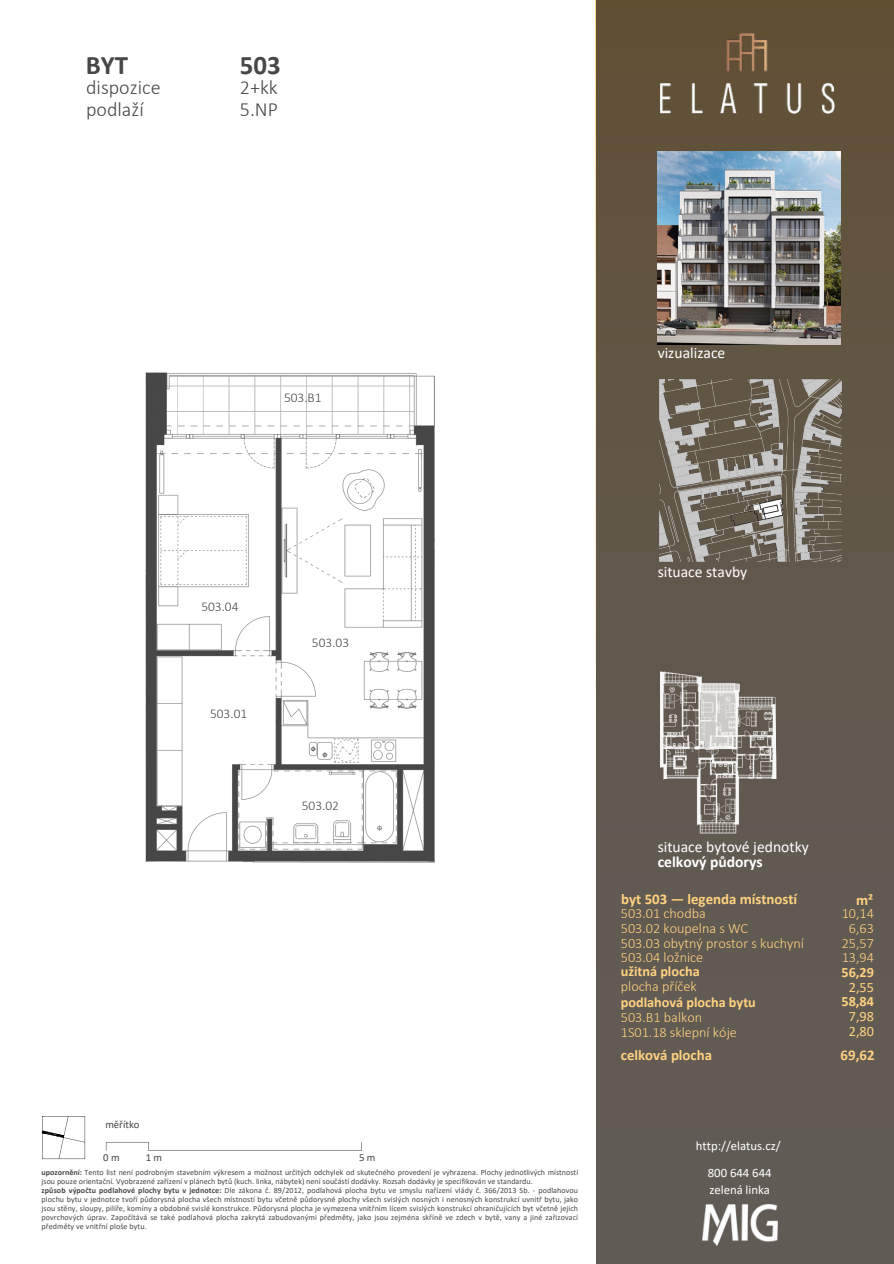
<style>
.page{position:relative;width:894px;height:1264px;background:#fff}
.page>*{position:absolute;margin:0;border:0;box-sizing:border-box;transform-origin:0 0}
.t1{font:700 26.85px "Calibri";color:#474747}
.t2{font:300 20.1px/21.5px "Calibri";color:#474747}
.t3{font:15.6px "Calibri";color:#fff}
.t4{font:700 15.6px "Calibri";color:#fff}
.t5{font:700 14.85px "Calibri";color:#ffd280}
.t6{font:300 14.25px/14.7px "Calibri";color:#ffd280;text-align:center}
.t7{font:700 14.25px "Calibri";color:#ffd280}
.t8{font:14.25px "Calibri";color:#ffd280}
.t9{font:300 13.35px "Calibri";color:#474747}
.t10{font:12.75px "Calibri";color:#fff}
.t11{font:10.65px "Calibri";color:#474747}
.t12{font:8.1px/9px "Calibri";letter-spacing:.005em;color:#474747}
.s1{font-weight:700}
</style>
<div class="page">
<svg style="left:596px;top:0;width:297px;height:1263px;background:#61584d"></svg>
<svg style="left:42px;top:1116px;width:43px;height:43px"></svg>
<svg style="left:106px;top:1142px;width:256px;height:8px"></svg>
<div style="left:595px;top:14px;width:298px;height:138px;background:#615037"></div>
<img style="left:702px;top:1204px;width:74px;height:41px">
<img style="left:657px;top:152px;width:183px;height:192px">
<img style="left:652px;top:372px;width:196px;height:196px">
<img style="left:145px;top:372px;width:290px;height:491px">
<img style="left:652px;top:663px;width:131px;height:177px">
<img style="left:656px;top:679px;width:121px;height:148px">
<img style="left:701px;top:692px;width:36px;height:57px">
<img style="left:702px;top:684px;width:37px;height:8px">
<p class="t1" style="left:86px;top:54px;width:44px">BYT</p>
<p class="t1" style="left:240px;top:54px;width:42px">503</p>
<p class="t2" style="left:86px;top:78px;width:76px">dispozice podlaží</p>
<p class="t2" style="left:240px;top:78px;width:40px">2+kk<br>5.NP</p>
<p class="t9" style="left:284px;top:391px;width:39px">503.B1</p>
<p class="t3" style="left:657px;top:347px;width:69px">vizualizace</p>
<p class="t9" style="left:201px;top:601px;width:39px">503.04</p>
<p class="t9" style="left:210px;top:708px;width:39px">503.01</p>
<p class="t9" style="left:312px;top:637px;width:39px">503.03</p>
<p class="t9" style="left:302px;top:800px;width:39px">503.02</p>
<p class="t11" style="left:105px;top:1120px;width:36px">měřítko</p>
<p class="t11" style="left:103px;top:1152px;width:18px">0m</p>
<p class="t11" style="left:146px;top:1152px;width:18px">1m</p>
<p class="t11" style="left:359px;top:1152px;width:18px">5m</p>
<p class="t12" style="left:42px;top:1168px;width:538px"><span class="s1">upozornění:</span> Tento list není podrobným stavebním výkresem a možnost určitých odchylek od skutečného provedení je vyhrazena. Plochy jednotlivých místností jsou pouze orientační. Vyobrazené zařízení v plánech bytů (kuch. linka, nábytek) není součástí dodávky. Rozsah dodávky je specifikován ve standardu.</p>
<p class="t12" style="left:42px;top:1186px;width:538px;text-align:justify"><span class="s1">způsob výpočtu podlahové plochy bytu v jednotce:</span> Dle zákona č. 89/2012, podlahová plocha bytu ve smyslu nařízení vlády č. 366/2013 Sb. - podlahovou plochu bytu v jednotce tvoří půdorysná plocha všech místností bytu včetně půdorysné plochy všech svislých nosných i nenosných konstrukcí uvnitř bytu, jako jsou stěny, sloupy, pilíře, komíny a obdobné svislé konstrukce. Půdorysná plocha je vymezena vnitřním lícem svislých konstrukcí ohraničujících byt včetně jejich povrchových úprav. Započítává se také podlahová plocha zakrytá zabudovanými předměty, jako jsou zejména skříně ve zdech v bytě, vany a jiné zařizovací předměty ve vnitřní ploše bytu.</p>
<p class="t3" style="left:657px;top:565px;width:91px">situace stavby</p>
<p class="t3" style="left:657px;top:840px;width:153px">situace bytové jednotky</p>
<p class="t4" style="left:657px;top:855px;width:107px">celkový půdorys</p>
<p class="t5" style="left:621px;top:892px;width:177px">byt 503 — legenda místností</p>
<p class="t6" style="left:620px;top:907px;width:86px">503.01 chodba</p>
<p class="t6" style="left:620px;top:922px;width:129px">503.02 koupelna s WC</p>
<p class="t6" style="left:620px;top:936px;width:185px">503.03 obytný prostor s kuchyní</p>
<p class="t6" style="left:620px;top:951px;width:84px">503.04 ložnice</p>
<p class="t7" style="left:620px;top:965px;width:80px">užitná plocha</p>
<p class="t6" style="left:620px;top:980px;width:77px">plocha příček</p>
<p class="t7" style="left:620px;top:996px;width:136px">podlahová plocha bytu</p>
<p class="t6" style="left:620px;top:1010px;width:83px">503.B1 balkon</p>
<p class="t6" style="left:620px;top:1025px;width:118px">1S01.18 sklepní kóje</p>
<p class="t5" style="left:620px;top:1048px;width:93px">celková plocha</p>
<p class="t10" style="left:695px;top:1140px;width:86px">http://elatus.cz/</p>
<p class="t10" style="left:707px;top:1167px;width:65px">800 644 644</p>
<p class="t10" style="left:709px;top:1184px;width:62px">zelená linka</p>
<p class="t5" style="left:856px;top:893px;width:19px">m²</p>
<p class="t6" style="left:841px;top:907px;width:34px">10,14<br>6,63<br>25,57<br>13,94</p>
<p class="t7" style="left:841px;top:966px;width:34px">56,29</p>
<p class="t8" style="left:848px;top:981px;width:27px">2,55</p>
<p class="t7" style="left:841px;top:995px;width:34px">58,84</p>
<p class="t8" style="left:848px;top:1010px;width:27px">7,98</p>
<p class="t8" style="left:848px;top:1024px;width:27px">2,80</p>
<p class="t5" style="left:840px;top:1048px;width:35px">69,62</p>
</div>
